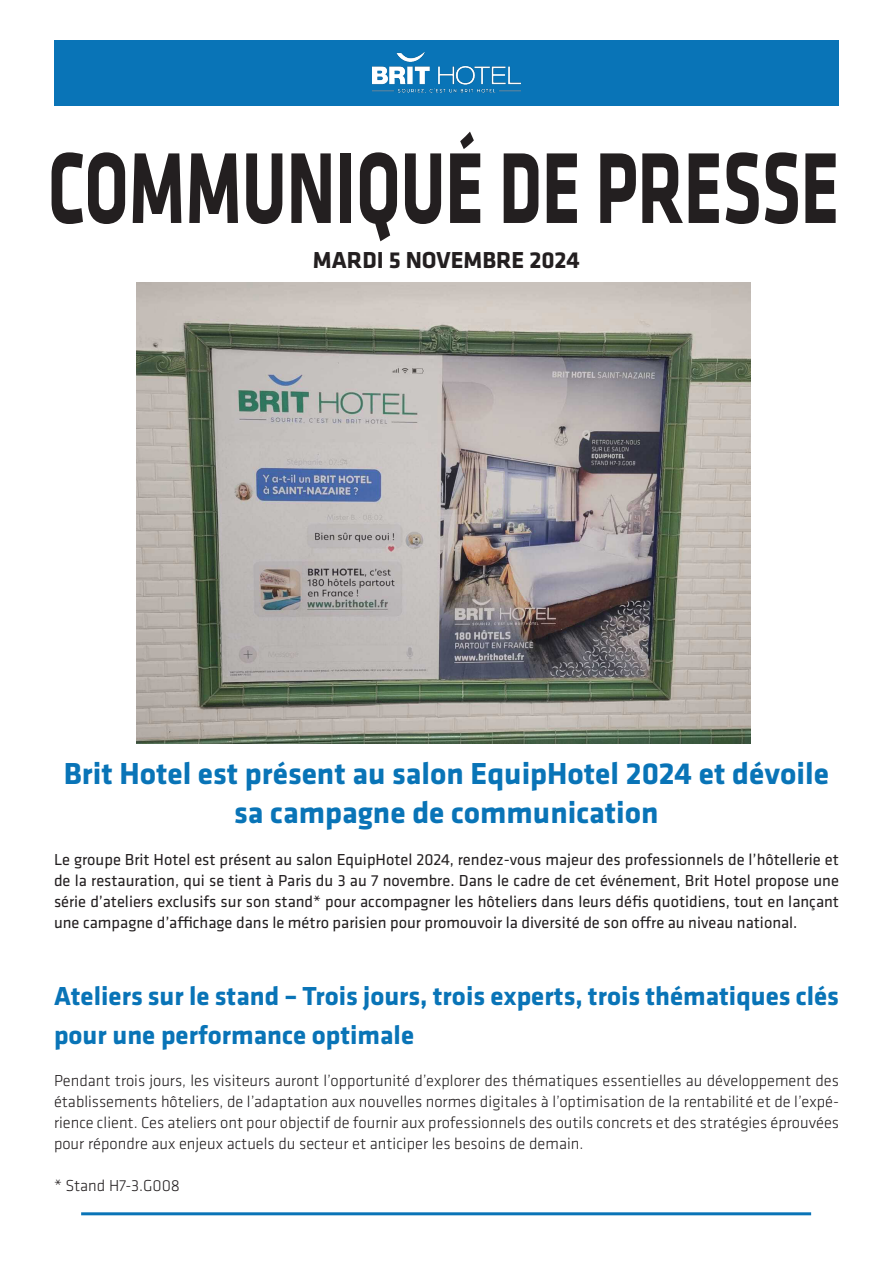
<style>
.page{position:relative;width:893px;height:1263px;background:#fff}
.page>*{position:absolute;margin:0;border:0;box-sizing:border-box;transform-origin:0 0}
.t1{font:700 104.4px "Klavika";color:#231f20;scale:.69 1}
.t2{font:700 31.5px/39px "Klavika";color:#0974b7;text-align:center}
.t3{font:700 27px/39px "Klavika";color:#0974b7}
.t4{font:700 24px "Klavika";color:#231f20}
.t5{font:300 16.5px/21px "Klavika";color:#231f20;text-align:justify}
.t6{font:16.5px/21px "Klavika";color:#231f20;text-align:justify}
</style>
<div class="page">
<div style="left:54px;top:40px;width:785px;height:65px;background:#0974b7"></div>
<img style="left:372px;top:53px;width:149px;height:40px">
<hr style="left:81px;top:1212px;width:730px;height:3px;background:#0974b7">
<img style="left:137px;top:283px;width:613px;height:460px">
<p class="t1" style="left:48px;top:131px;width:1148px">COMMUNIQUÉ DE PRESSE</p>
<p class="t4" style="left:313px;top:247px;width:269px">MARDI 5 NOVEMBRE 2024</p>
<p class="t2" style="left:64px;top:755px;width:767px">Brit Hotel est présent au salon EquipHotel 2024 et dévoile sa campagne de communication</p>
<p class="t6" style="left:54px;top:849px;width:786px">Le groupe Brit Hotel est présent au salon EquipHotel 2024, rendez-vous majeur des professionnels de l’hôtellerie et de la restauration, qui se tient à Paris du 3 au 7 novembre. Dans le cadre de cet événement, Brit Hotel propose une série d’ateliers exclusifs sur son stand* pour accompagner les hôteliers dans leurs défis quotidiens, tout en lançant une campagne d’affichage dans le métro parisien pour promouvoir la diversité de son offre au niveau national.</p>
<p class="t3" style="left:54px;top:977px;width:786px">Ateliers sur le stand – Trois jours, trois experts, trois thématiques clés pour une performance optimale</p>
<p class="t5" style="left:54px;top:1070px;width:787px">Pendant trois jours, les visiteurs auront l’opportunité d’explorer des thématiques essentielles au développement des établissements hôteliers, de l’adaptation aux nouvelles normes digitales à l’optimisation de la rentabilité et de l’expé&shy;rience client. Ces ateliers ont pour objectif de fournir aux professionnels des outils concrets et des stratégies éprouvées pour répondre aux enjeux actuels du secteur et anticiper les besoins de demain.</p>
<p class="t5" style="left:54px;top:1175px;width:128px">* Stand H7-3.G008</p>
</div>
